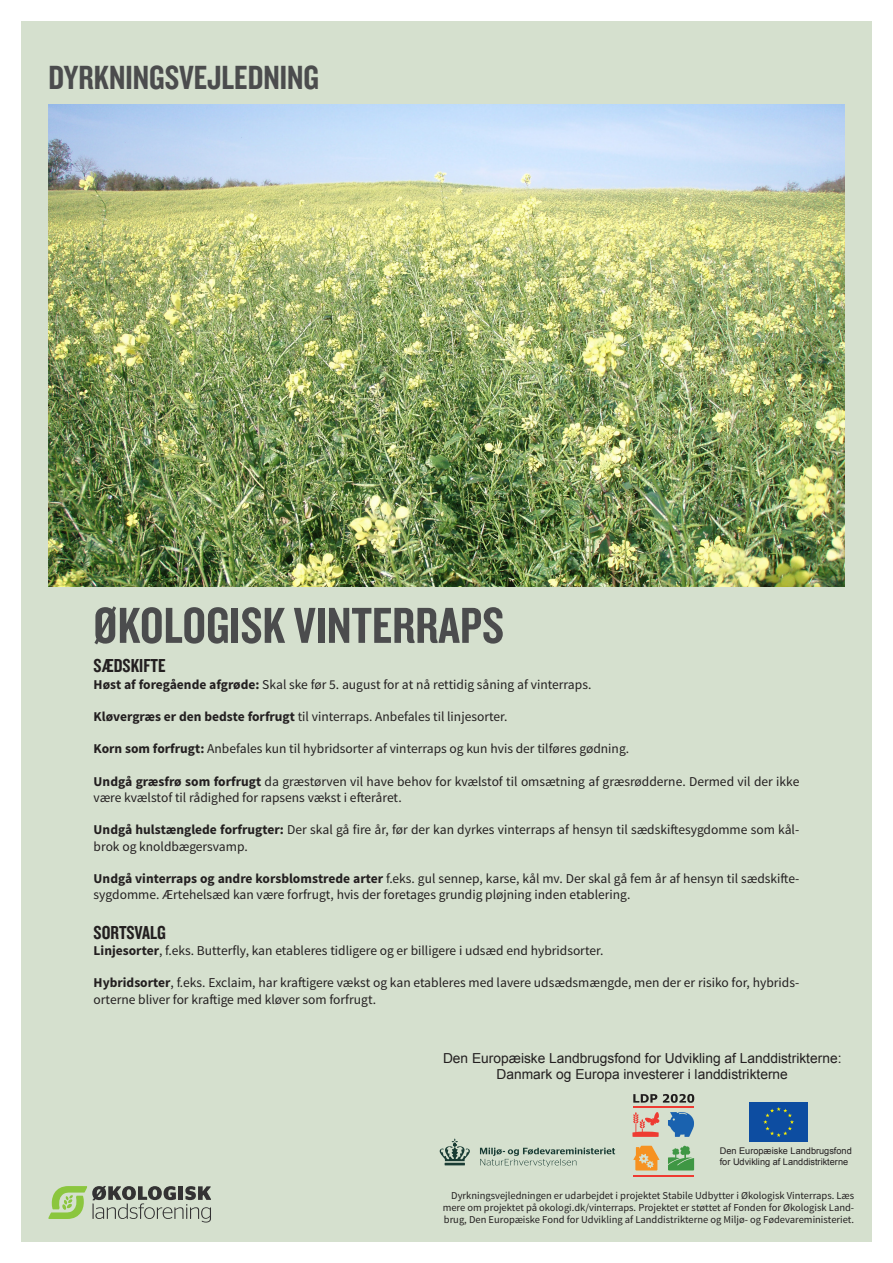
<style>
.page{position:relative;width:893px;height:1263px;background:#fff}
.page>*{position:absolute;margin:0;border:0;box-sizing:border-box;transform-origin:0 0}
.t1{font:52.5px "Knockout HTF49 Liteweight";color:#4b4c4d}
.t2{font:34.8px "Knockout HTF49 Liteweight";color:#4b4c4d}
.under_over{font:19.5px "Knockout HTF49 Liteweight";color:#231f20}
.t3{font:13.8px/16.5px "Arial";color:#231f20;text-align:center}
.brød{font:13.5px/16.2px "Source Sans Pro";color:#231f20}
.brød-2{font:10.5px/12px "Source Sans Pro";color:#231f20;text-align:justify}
.t4{font:9.15px/11.4px "Arial";color:#231f20}
.s1{font-weight:700}
</style>
<div class="page">
<div style="left:21px;top:21px;width:851px;height:1221px;background:#d5e0ce"></div>
<img style="left:48px;top:105px;width:796px;height:482px">
<svg style="left:48px;top:1186px;width:163px;height:36px"></svg>
<div style="left:749px;top:1102px;width:59px;height:40px;background:#0d4da1"></div>
<svg style="left:763px;top:1107px;width:31px;height:30px"></svg>
<svg style="left:440px;top:1138px;width:175px;height:29px"></svg>
<svg style="left:633px;top:1094px;width:24px;height:8px"></svg>
<svg style="left:663px;top:1094px;width:31px;height:9px"></svg>
<svg style="left:633px;top:1146px;width:26px;height:24px"></svg>
<svg style="left:668px;top:1112px;width:26px;height:25px"></svg>
<hr style="left:633px;top:1106px;width:61px;height:1px;background:#ee3b32">
<hr style="left:633px;top:1175px;width:61px;height:2px;background:#ee3b32">
<svg style="left:668px;top:1146px;width:26px;height:24px"></svg>
<svg style="left:632px;top:1112px;width:27px;height:25px"></svg>
<p class="t2" style="left:48px;top:59px;width:272px">DYRKNINGSVEJLEDNING</p>
<p class="t1" style="left:94px;top:599px;width:412px">ØKOLOGISK VINTERRAPS</p>
<p class="under_over" style="left:94px;top:656px;width:73px">SÆDSKIFTE</p>
<p class="brød" style="left:94px;top:676px;width:499px"><span class="s1">Høst af foregående afgrøde:</span> Skal ske før 5. august for at nå rettidig såning af vinterraps.</p>
<p class="brød" style="left:94px;top:709px;width:415px"><span class="s1">Kløvergræs er den bedste forfrugt</span> til vinterraps. Anbefales til linjesorter.</p>
<p class="brød" style="left:94px;top:741px;width:537px"><span class="s1">Korn som forfrugt:</span> Anbefales kun til hybridsorter af vinterraps og kun hvis der tilføres gødning.</p>
<p class="brød" style="left:94px;top:773px;width:707px"><span class="s1">Undgå græsfrø som forfrugt</span> da græstørven vil have behov for kvælstof til omsætning af græsrødderne. Dermed vil der ikke være kvælstof til rådighed for rapsens vækst i efteråret.</p>
<p class="brød" style="left:94px;top:822px;width:707px"><span class="s1">Undgå hulstænglede forfrugter:</span> Der skal gå fire år, før der kan dyrkes vinterraps af hensyn til sædskiftesygdomme som kål&shy;brok og knoldbægersvamp.</p>
<p class="brød" style="left:94px;top:871px;width:707px"><span class="s1">Undgå vinterraps og andre korsblomstrede arter</span> f.eks. gul sennep, karse, kål mv. Der skal gå fem år af hensyn til sædskifte&shy;sygdomme. Ærtehelsæd kan være forfrugt, hvis der foretages grundig pløjning inden etablering.</p>
<p class="under_over" style="left:94px;top:922px;width:74px">SORTSVALG</p>
<p class="brød" style="left:94px;top:943px;width:511px"><span class="s1">Linjesorter</span>, f.eks. Butterfly, kan etableres tidligere og er billigere i udsæd end hybridsorter.</p>
<p class="brød" style="left:94px;top:975px;width:707px"><span class="s1">Hybridsorter</span>, f.eks. Exclaim, har kraftigere vækst og kan etableres med lavere udsædsmængde, men der er risiko for, hybrids&shy;orterne bliver for kraftige med kløver som forfrugt.</p>
<p class="t3" style="left:443px;top:1050px;width:400px">Den Europæiske Landbrugsfond for Udvikling af Landdistrikterne:<br>Danmark og Europa investerer i landdistrikterne</p>
<p class="t4" style="left:720px;top:1145px;width:134px">Den Europæiske Landbrugsfond for Udvikling af Landdistrikterne</p>
<p class="brød-2" style="left:443px;top:1189px;width:413px;text-indent:9px">Dyrkningsvejledningen er udarbejdet i projektet Stabile Udbytter i Økologisk Vinterraps. Læs mere om projektet på okologi.dk/vinterraps. Projektet er støttet af Fonden for Økologisk Land&shy;brug, Den Europæiske Fond for Udvikling af Landdistrikterne og Miljø- og Fødevareministeriet.</p>
</div>
